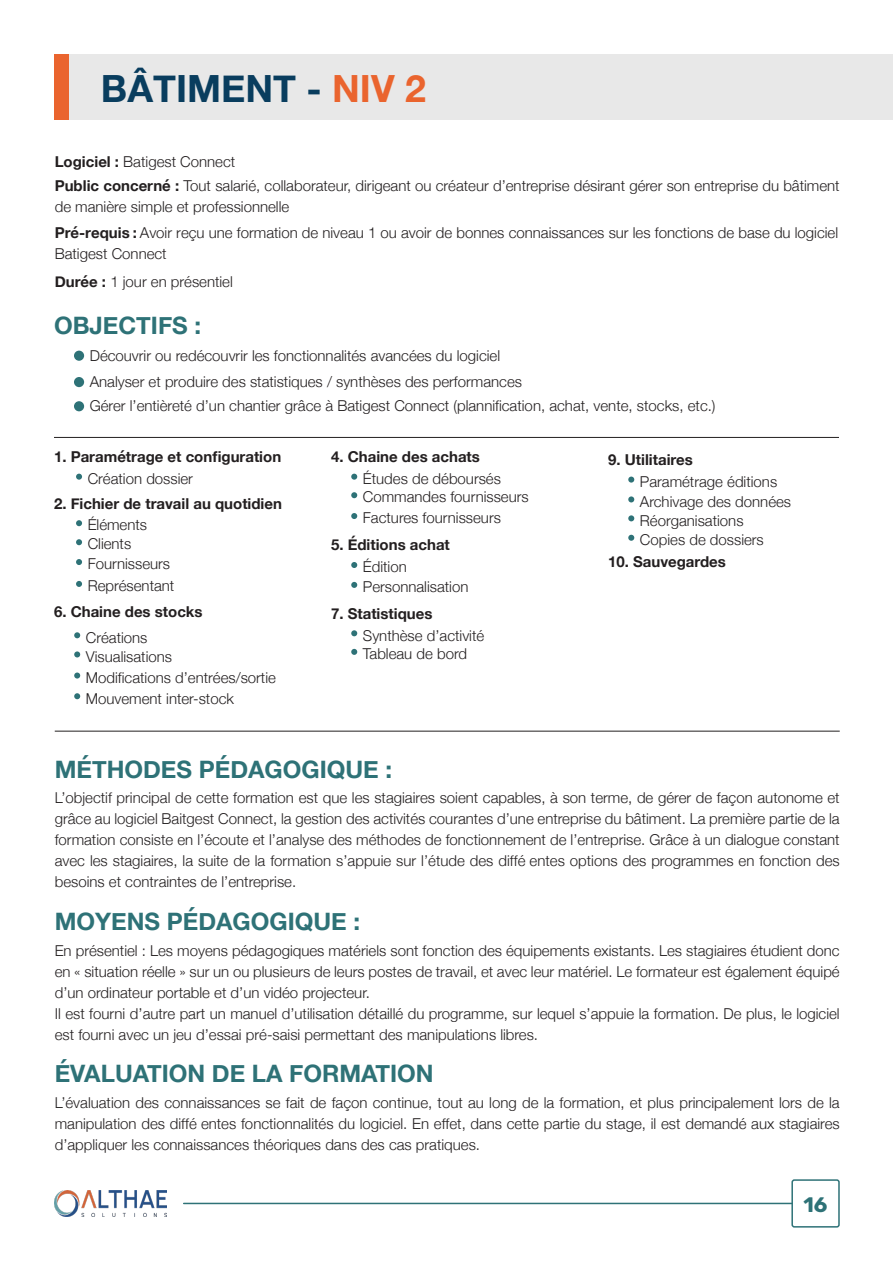
<style>
.page{position:relative;width:893px;height:1263px;background:#fff}
.page>*{position:absolute;margin:0;border:0;box-sizing:border-box;transform-origin:0 0}
.t1{font:700 37.5px "Helvetica Neue";color:#093d5e}
.t2{font:700 24px "Helvetica Neue";color:#2e7277}
.t3{font:700 21px "Rubik";color:#2e7277}
.Corps_de_Texte{font:300 15px/21px "Helvetica Neue";color:#231f20}
.Corps_de_Texte-2{font:700 15px "Helvetica Neue";color:#231f20}
.s1{color:#ea642e}
.s2{font-weight:700}
</style>
<div class="page">
<div style="left:791px;top:1179px;width:49px;height:48px;border:2px solid #2e7277;border-radius:2px"></div>
<hr style="left:184px;top:1203px;width:608px;height:1px;background:#2e7277">
<div style="left:54px;top:54px;width:839px;height:65px;background:#e8e8e8"></div>
<div style="left:54px;top:54px;width:14px;height:65px;background:#ea642e"></div>
<img style="left:54px;top:1191px;width:112px;height:25px">
<svg style="left:76px;top:474px;width:6px;height:6px"></svg>
<svg style="left:76px;top:520px;width:6px;height:6px"></svg>
<svg style="left:76px;top:539px;width:6px;height:6px"></svg>
<svg style="left:76px;top:559px;width:6px;height:6px"></svg>
<svg style="left:76px;top:581px;width:6px;height:6px"></svg>
<svg style="left:351px;top:474px;width:6px;height:6px"></svg>
<svg style="left:351px;top:513px;width:6px;height:6px"></svg>
<svg style="left:351px;top:630px;width:6px;height:6px"></svg>
<svg style="left:351px;top:562px;width:6px;height:6px"></svg>
<svg style="left:351px;top:582px;width:6px;height:6px"></svg>
<svg style="left:351px;top:492px;width:6px;height:6px"></svg>
<svg style="left:628px;top:477px;width:6px;height:6px"></svg>
<svg style="left:628px;top:496px;width:6px;height:6px"></svg>
<svg style="left:628px;top:515px;width:6px;height:6px"></svg>
<svg style="left:628px;top:535px;width:6px;height:6px"></svg>
<svg style="left:351px;top:649px;width:6px;height:6px"></svg>
<svg style="left:74px;top:632px;width:6px;height:6px"></svg>
<svg style="left:74px;top:651px;width:6px;height:6px"></svg>
<svg style="left:74px;top:672px;width:6px;height:6px"></svg>
<svg style="left:74px;top:693px;width:6px;height:6px"></svg>
<hr style="left:54px;top:437px;width:785px;height:1px;background:#231f20">
<hr style="left:55px;top:731px;width:785px;height:1px;background:#231f20">
<div style="left:74px;top:351px;width:10px;height:10px;background:#2e7277;border-radius:50%"></div>
<div style="left:74px;top:377px;width:10px;height:10px;background:#2e7277;border-radius:50%"></div>
<div style="left:74px;top:401px;width:10px;height:10px;background:#2e7277;border-radius:50%"></div>
<h2 class="t1" style="left:101px;top:59px;width:326px">BÂTIMENT - <span class="s1">NIV 2</span></h2>
<h2 class="Corps_de_Texte" style="left:55px;top:149px;width:786px;line-height:23.2px"><span class="s2">Logiciel :</span> Batigest Connect<br><span class="s2">Public concerné :</span> Tout salarié, collaborateur, dirigeant ou créateur d’entreprise désirant gérer son entreprise du bâtiment</h2>
<h2 class="Corps_de_Texte" style="left:55px;top:192px;width:785px;line-height:26px">de manière simple et professionnelle<br><span class="s2">Pré-requis :</span> Avoir reçu une formation de niveau 1 ou avoir de bonnes connaissances sur les fonctions de base du logiciel</h2>
<h2 class="Corps_de_Texte" style="left:55px;top:238px;width:180px;line-height:28.8px">Batigest Connect<br><span class="s2">Durée :</span> 1 jour en présentiel</h2>
<h2 class="t2" style="left:54px;top:307px;width:149px">OBJECTIFS :</h2>
<p class="Corps_de_Texte" style="left:90px;top:344px;width:412px">Découvrir ou redécouvrir les fonctionnalités avancées du logiciel</p>
<p class="Corps_de_Texte" style="left:90px;top:370px;width:434px">Analyser et produire des statistiques / synthèses des performances</p>
<p class="Corps_de_Texte" style="left:90px;top:394px;width:627px">Gérer l’entièreté d’un chantier grâce à Batigest Connect (plannification, achat, vente, stocks, etc.)</p>
<p class="Corps_de_Texte-2" style="left:54px;top:445px;width:229px">1. Paramétrage et configuration</p>
<p class="Corps_de_Texte-2" style="left:54px;top:492px;width:230px">2. Fichier de travail au quotidien</p>
<p class="Corps_de_Texte" style="left:88px;top:467px;width:107px">Création dossier</p>
<p class="Corps_de_Texte" style="left:88px;top:513px;width:61px">Éléments</p>
<p class="Corps_de_Texte" style="left:88px;top:532px;width:45px">Clients</p>
<p class="Corps_de_Texte" style="left:88px;top:552px;width:84px">Fournisseurs</p>
<p class="Corps_de_Texte" style="left:88px;top:574px;width:88px">Représentant</p>
<p class="Corps_de_Texte-2" style="left:54px;top:599px;width:150px">6. Chaine des stocks</p>
<p class="Corps_de_Texte" style="left:86px;top:626px;width:63px">Créations</p>
<p class="Corps_de_Texte" style="left:86px;top:645px;width:88px">Visualisations</p>
<p class="Corps_de_Texte" style="left:86px;top:666px;width:192px">Modifications d’entrées/sortie</p>
<p class="Corps_de_Texte" style="left:86px;top:686px;width:150px">Mouvement inter-stock</p>
<p class="Corps_de_Texte-2" style="left:331px;top:445px;width:150px">4. Chaine des achats</p>
<p class="Corps_de_Texte-2" style="left:608px;top:448px;width:86px">9. Utilitaires</p>
<p class="Corps_de_Texte" style="left:363px;top:467px;width:140px">Études de déboursés</p>
<p class="Corps_de_Texte" style="left:363px;top:506px;width:140px">Factures fournisseurs</p>
<p class="Corps_de_Texte" style="left:363px;top:485px;width:167px">Commandes fournisseurs</p>
<p class="Corps_de_Texte-2" style="left:331px;top:532px;width:120px">5. Éditions achat</p>
<p class="Corps_de_Texte" style="left:363px;top:555px;width:45px">Édition</p>
<p class="Corps_de_Texte" style="left:363px;top:575px;width:107px">Personnalisation</p>
<p class="Corps_de_Texte-2" style="left:331px;top:601px;width:103px">7. Statistiques</p>
<p class="Corps_de_Texte" style="left:363px;top:624px;width:123px">Synthèse d’activité</p>
<p class="Corps_de_Texte" style="left:363px;top:642px;width:106px">Tableau de bord</p>
<p class="Corps_de_Texte" style="left:640px;top:470px;width:139px">Paramétrage éditions</p>
<p class="Corps_de_Texte" style="left:640px;top:490px;width:153px">Archivage des données</p>
<p class="Corps_de_Texte" style="left:640px;top:509px;width:105px">Réorganisations</p>
<p class="Corps_de_Texte" style="left:640px;top:528px;width:125px">Copies de dossiers</p>
<p class="Corps_de_Texte-2" style="left:608px;top:550px;width:119px">10. Sauvegardes</p>
<h2 class="t2" style="left:55px;top:750px;width:339px">MÉTHODES PÉDAGOGIQUE :</h2>
<p class="Corps_de_Texte" style="left:55px;top:786px;width:786px;text-align:justify">L’objectif principal de cette formation est que les stagiaires soient capables, à son terme, de gérer de façon autonome et grâce au logiciel Baitgest Connect, la gestion des activités courantes d’une entreprise du bâtiment. La première partie de la formation consiste en l’écoute et l’analyse des méthodes de fonctionnement de l’entreprise. Grâce à un dialogue constant avec les stagiaires, la suite de la formation s’appuie sur l’étude des diffé entes options des programmes en fonction des besoins et contraintes de l’entreprise.</p>
<h2 class="t2" style="left:55px;top:903px;width:307px">MOYENS PÉDAGOGIQUE :</h2>
<p class="Corps_de_Texte" style="left:55px;top:939px;width:786px;text-align:justify">En présentiel : Les moyens pédagogiques matériels sont fonction des équipements existants. Les stagiaires étudient donc en « situation réelle » sur un ou plusieurs de leurs postes de travail, et avec leur matériel. Le formateur est également équipé d’un ordinateur portable et d’un vidéo projecteur.</p>
<p class="Corps_de_Texte" style="left:55px;top:1002px;width:786px">Il est fourni d’autre part un manuel d’utilisation détaillé du programme, sur lequel s’appuie la formation. De plus, le logiciel est fourni avec un jeu d’essai pré-saisi permettant des manipulations libres.</p>
<h2 class="t2" style="left:55px;top:1054px;width:380px">ÉVALUATION DE LA FORMATION</h2>
<p class="Corps_de_Texte" style="left:55px;top:1091px;width:786px;text-align:justify">L’évaluation des connaissances se fait de façon continue, tout au long de la formation, et plus principalement lors de la manipulation des diffé entes fonctionnalités du logiciel. En effet, dans cette partie du stage, il est demandé aux stagiaires d’appliquer les connaissances théoriques dans des cas pratiques.</p>
<h3 class="t3" style="left:803px;top:1193px;width:26px">16</h3>
</div>
